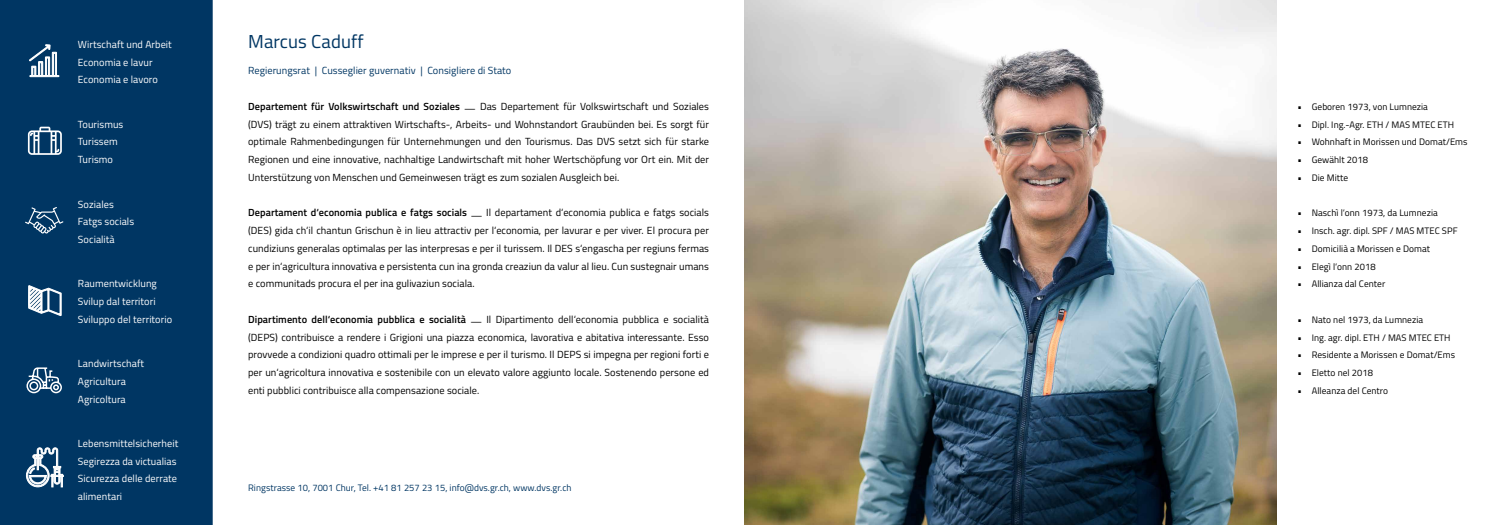
<style>
.page{position:relative;width:1489px;height:525px;background:#fff}
.page>*{position:absolute;margin:0;border:0;box-sizing:border-box;transform-origin:0 0}
.t1{font:18.75px "Titillium";letter-spacing:.005em;color:#003663}
.t2{font:10.25px/17.8px "Titillium";letter-spacing:.005em;color:#000;text-align:justify}
.t3{font:10.25px/17.8px "Titillium";letter-spacing:.005em;color:#fff}
.t4{font:10.25px "Titillium";letter-spacing:.005em;color:#003663}
.t5{font:9.38px "Titillium";letter-spacing:.005em;color:#000}
.t6{font:9.38px "Titillium";letter-spacing:.005em;color:#003663}
.s1{font-weight:600}
</style>
<div class="page">
<img style="left:744px;top:0;width:532px;height:524px">
<div style="left:0;top:0;width:213px;height:524px;background:#003663"></div>
<svg style="left:25px;top:207px;width:38px;height:26px"></svg>
<svg style="left:29px;top:44px;width:30px;height:33px"></svg>
<svg style="left:28px;top:127px;width:34px;height:28px"></svg>
<svg style="left:28px;top:285px;width:34px;height:31px"></svg>
<svg style="left:26px;top:366px;width:37px;height:28px"></svg>
<svg style="left:26px;top:447px;width:38px;height:40px"></svg>
<p class="t3" style="left:78px;top:35px;width:95px">Wirtschaft und Arbeit<br>Economia e lavur<br>Economia e lavoro</p>
<p class="t3" style="left:78px;top:115px;width:47px">Tourismus<br>Turissem<br>Turismo</p>
<p class="t3" style="left:78px;top:194px;width:58px">Soziales<br>Fatgs socials<br>Socialità</p>
<p class="t3" style="left:78px;top:274px;width:96px">Raumentwicklung<br>Svilup dal territori<br>Sviluppo del territorio</p>
<p class="t3" style="left:78px;top:354px;width:68px">Landwirtschaft<br>Agricultura<br>Agricoltura</p>
<p class="t3" style="left:78px;top:434px;width:102px">Lebensmittelsicherheit<br>Segirezza da victualias<br>Sicurezza delle derrate alimentari</p>
<h1 class="t1" style="left:248px;top:28px;width:117px">Marcus Caduff</h1>
<p class="t4" style="left:248px;top:63px;width:265px">Regierungsrat | Cusseglier guvernativ | Consigliere di Stato</p>
<p class="t2" style="left:248px;top:97px;width:462px"><span class="s1">Departement für Volkswirtschaft und Soziales</span> — Das Departement für Volkswirtschaft und Soziales (DVS) trägt zu einem attraktiven Wirtschafts-, Arbeits- und Wohnstandort Graubünden bei. Es sorgt für optimale Rahmenbedingungen für Unternehmungen und den Tourismus. Das DVS setzt sich für starke Regionen und eine innovative, nachhaltige Landwirtschaft mit hoher Wertschöpfung vor Ort ein. Mit der Unterstützung von Menschen und Gemeinwesen trägt es zum sozialen Ausgleich bei.</p>
<p class="t2" style="left:248px;top:203px;width:462px"><span class="s1">Departament d‘economia publica e fatgs socials</span> — Il departament d‘economia publica e fatgs socials (DES) gida ch‘il chantun Grischun è in lieu attractiv per l‘economia, per lavurar e per viver. El procura per cundiziuns generalas optimalas per las interpresas e per il turissem. Il DES s‘engascha per regiuns fermas e per in‘agricultura innovativa e persistenta cun ina gronda creaziun da valur al lieu. Cun sustegnair umans e communitads procura el per ina gulivaziun sociala.</p>
<p class="t2" style="left:248px;top:309px;width:462px"><span class="s1">Dipartimento dell‘economia pubblica e socialità</span> — Il Dipartimento dell‘economia pubblica e socialità (DEPS) contribuisce a rendere i Grigioni una piazza economica, lavorativa e abitativa interessante. Esso provvede a condizioni quadro ottimali per le imprese e per il turismo. Il DEPS si impegna per regioni forti e per un‘agricoltura innovativa e sostenibile con un elevato valore aggiunto locale. Sostenendo persone ed enti pubblici contribuisce alla compensazione sociale.</p>
<p class="t6" style="left:248px;top:481px;width:325px">Ringstrasse 10, 7001 Chur, Tel. +41 81 257 23 15, info@dvs.gr.ch, www.dvs.gr.ch</p>
<p class="t5" style="left:1297px;top:100px;width:132px">• Geboren 1973, von Lumnezia</p>
<p class="t5" style="left:1297px;top:117px;width:158px">• Dipl. Ing.-Agr. ETH / MAS MTEC ETH</p>
<p class="t5" style="left:1297px;top:135px;width:171px">• Wohnhaft in Morissen und Domat/Ems</p>
<p class="t5" style="left:1297px;top:153px;width:72px">• Gewählt 2018</p>
<p class="t5" style="left:1297px;top:171px;width:52px">• Die Mitte</p>
<p class="t5" style="left:1297px;top:206px;width:142px">• Naschì l‘onn 1973, da Lumnezia</p>
<p class="t5" style="left:1297px;top:224px;width:162px">• Insch. agr. dipl. SPF / MAS MTEC SPF</p>
<p class="t5" style="left:1297px;top:241px;width:134px">• Domicilià a Morissen e Domat</p>
<p class="t5" style="left:1297px;top:259px;width:80px">• Elegì l‘onn 2018</p>
<p class="t5" style="left:1297px;top:277px;width:89px">• Allianza dal Center</p>
<p class="t5" style="left:1297px;top:312px;width:127px">• Nato nel 1973, da Lumnezia</p>
<p class="t5" style="left:1297px;top:330px;width:155px">• Ing. agr. dipl. ETH / MAS MTEC ETH</p>
<p class="t5" style="left:1297px;top:348px;width:159px">• Residente a Morissen e Domat/Ems</p>
<p class="t5" style="left:1297px;top:365px;width:77px">• Eletto nel 2018</p>
<p class="t5" style="left:1297px;top:383px;width:92px">• Alleanza del Centro</p>
</div>
